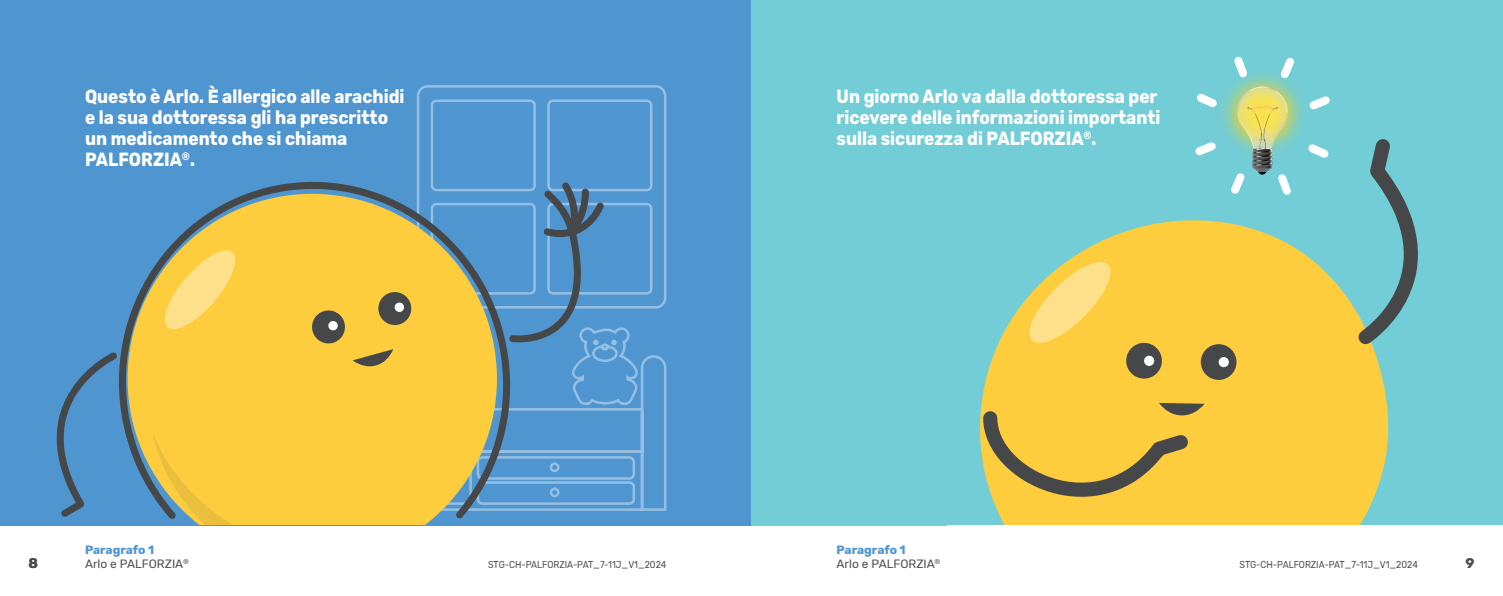
<style>
.page{position:relative;width:1503px;height:596px;background:#fff}
.page>*{position:absolute;margin:0;border:0;box-sizing:border-box;transform-origin:0 0}
.t1{font:700 19px/21px "Rubik";color:#fff;scale:.9 1}
.t2{font:700 14px "Rubik";color:#4b4c4d}
.t3{font:12px/14px "Rubik";color:#4b4c4d}
.t4{font:10px "Rubik";color:#4b4c4d;scale:.9 1}
.s1{font-weight:700;color:#4f95d0}
</style>
<div class="page">
<div style="left:0;top:0;width:751px;height:524px;background:#4f95d0"></div>
<svg style="left:416px;top:85px;width:251px;height:224px"></svg>
<svg style="left:513px;top:355px;width:154px;height:156px"></svg>
<svg style="left:109px;top:172px;width:404px;height:353px"></svg>
<svg style="left:353px;top:349px;width:40px;height:18px"></svg>
<svg style="left:310px;top:308px;width:37px;height:37px"></svg>
<svg style="left:376px;top:290px;width:37px;height:36px"></svg>
<svg style="left:160px;top:248px;width:80px;height:82px;background:#f5d161"></svg>
<svg style="left:56px;top:349px;width:64px;height:173px"></svg>
<svg style="left:506px;top:176px;width:133px;height:230px"></svg>
<div style="left:751px;top:0;width:751px;height:524px;background:#73cdd7"></div>
<svg style="left:981px;top:220px;width:408px;height:304px;fill:#fdcd3d"></svg>
<div style="left:1200px;top:344px;width:36px;height:36px;background:#454749;border-radius:50%"></div>
<svg style="left:1124px;top:341px;width:39px;height:39px;background:#8d7e4e"></svg>
<div style="left:1218px;top:357px;width:10px;height:10px;background:#fff;border-radius:50%"></div>
<svg style="left:1028px;top:262px;width:83px;height:80px;background:#f0d671"></svg>
<svg style="left:1351px;top:139px;width:67px;height:212px"></svg>
<svg style="left:980px;top:402px;width:224px;height:122px;background:#deb943"></svg>
<svg style="left:1195px;top:56px;width:135px;height:139px"></svg>
<p class="t1" style="left:85px;top:86px;width:356px">Questo è Arlo. È allergico alle arachidi e la sua dottoressa gli ha prescritto un medicamento che si chiama<br>PALFORZIA<sup>®</sup>.</p>
<p class="t1" style="left:836px;top:86px;width:361px">Un giorno Arlo va dalla dottoressa per ricevere delle informazioni importanti sulla sicurezza di PALFORZIA<sup>®</sup>.</p>
<p class="t3" style="left:836px;top:542px;width:105px"><span class="s1">Paragrafo 1<br></span>Arlo e PALFORZIA<sup>®</sup></p>
<p class="t3" style="left:85px;top:542px;width:105px"><span class="s1">Paragrafo 1<br></span>Arlo e PALFORZIA<sup>®</sup></p>
<p class="t2" style="left:28px;top:554px;width:11px">8</p>
<p class="t4" style="left:488px;top:558px;width:200px">STG-CH-PALFORZIA-PAT_7-11J_V1_2024</p>
<p class="t4" style="left:1239px;top:558px;width:200px">STG-CH-PALFORZIA-PAT_7-11J_V1_2024</p>
<p class="t2" style="left:1465px;top:554px;width:11px">9</p>
<p class="t3" style="left:1226px;top:556px;width:193px">PALFORZIA Booklet 7–11_CH_V1.0</p>
<p class="t3" style="left:475px;top:556px;width:193px">PALFORZIA Booklet 7–11_CH_V1.0</p>
</div>
